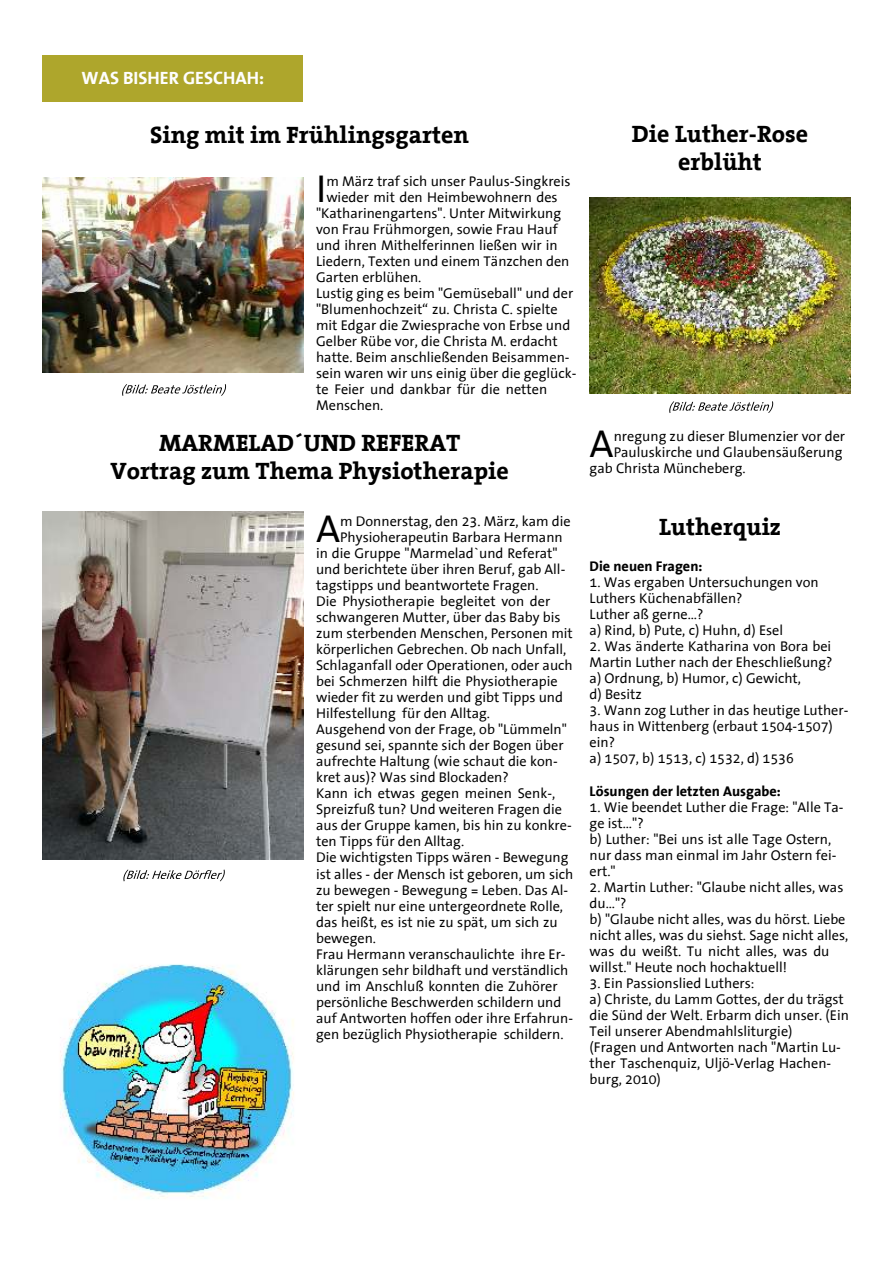
<style>
.page{position:relative;width:893px;height:1263px;background:#fff}
.page>*{position:absolute;margin:0;border:0;box-sizing:border-box;transform-origin:0 0}
.t1{font:39.3px "The Sans Office";color:#000}
.t2{font:700 24px/28.3px "The Serif Office";color:#000;text-align:center}
.t3{font:700 18px "The Sans Office";color:#fefefe}
.t4{font:14.25px/16px "The Sans Office";color:#000}
.t5{font:700 14.25px "The Sans Office";color:#000}
</style>
<div class="page">
<div style="left:43px;top:55px;width:260px;height:47px;background:#aea62c"></div>
<img style="left:43px;top:511px;width:260px;height:348px">
<svg style="left:123px;top:869px;width:102px;height:12px"></svg>
<img style="left:43px;top:177px;width:260px;height:196px">
<svg style="left:122px;top:384px;width:104px;height:12px"></svg>
<img style="left:590px;top:198px;width:260px;height:195px">
<svg style="left:669px;top:401px;width:104px;height:12px"></svg>
<img style="left:60px;top:964px;width:234px;height:235px">
<p class="t3" style="left:82px;top:71px;width:184px">WAS BISHER GESCHAH:</p>
<h2 class="t2" style="left:150px;top:123px;width:320px">Sing mit im Frühlingsgarten</h2>
<h1 class="t1" style="left:316px;top:173px;width:12px">I</h1>
<p class="t4" style="left:326px;top:174px;width:246px">m März traf sich unser Paulus-Singkreis</p>
<p class="t4" style="left:326px;top:190px;width:233px">wieder mit den Heimbewohnern des</p>
<p class="t4" style="left:316px;top:206px;width:247px">"Katharinengartens". Unter Mitwirkung</p>
<p class="t4" style="left:316px;top:222px;width:243px">von Frau Frühmorgen, sowie Frau Hauf</p>
<p class="t4" style="left:316px;top:238px;width:243px">und ihren Mithelferinnen ließen wir in</p>
<p class="t4" style="left:316px;top:255px;width:255px">Liedern, Texten und einem Tänzchen den</p>
<p class="t4" style="left:316px;top:271px;width:107px">Garten erblühen.</p>
<p class="t4" style="left:316px;top:287px;width:259px">Lustig ging es beim "Gemüseball" und der</p>
<p class="t4" style="left:316px;top:303px;width:243px">"Blumenhochzeit“ zu. Christa C. spielte</p>
<p class="t4" style="left:316px;top:319px;width:256px">mit Edgar die Zwiesprache von Erbse und</p>
<p class="t4" style="left:316px;top:335px;width:243px">Gelber Rübe vor, die Christa M. erdacht</p>
<p class="t4" style="left:316px;top:351px;width:255px">hatte. Beim anschließenden Beisammen-</p>
<p class="t4" style="left:316px;top:367px;width:262px">sein waren wir uns einig über die geglück-</p>
<p class="t4" style="left:316px;top:383px;width:233px">te Feier und dankbar für die netten</p>
<p class="t4" style="left:316px;top:399px;width:69px">Menschen.</p>
<h2 class="t2" style="left:111px;top:431px;width:400px">MARMELAD´UND REFERAT<br>Vortrag zum Thema Physiotherapie</h2>
<h1 class="t1" style="left:316px;top:513px;width:26px">A</h1>
<p class="t4" style="left:340px;top:514px;width:232px">m Donnerstag, den 23. März, kam die</p>
<p class="t4" style="left:340px;top:530px;width:224px">Physioherapeutin Barbara Hermann</p>
<p class="t4" style="left:316px;top:546px;width:243px">in die Gruppe "Marmelad`und Referat"</p>
<p class="t4" style="left:316px;top:562px;width:251px">und berichtete über ihren Beruf, gab All-</p>
<p class="t4" style="left:316px;top:578px;width:224px">tagstipps und beantwortete Fragen.</p>
<p class="t4" style="left:316px;top:594px;width:236px">Die Physiotherapie begleitet von der</p>
<p class="t4" style="left:316px;top:610px;width:246px">schwangeren Mutter, über das Baby bis</p>
<p class="t4" style="left:316px;top:626px;width:258px">zum sterbenden Menschen, Personen mit</p>
<p class="t4" style="left:316px;top:642px;width:252px">körperlichen Gebrechen. Ob nach Unfall,</p>
<p class="t4" style="left:316px;top:658px;width:258px">Schlaganfall oder Operationen, oder auch</p>
<p class="t4" style="left:316px;top:674px;width:243px">bei Schmerzen hilft die Physiotherapie</p>
<p class="t4" style="left:316px;top:691px;width:249px">wieder fit zu werden und gibt Tipps und</p>
<p class="t4" style="left:316px;top:707px;width:176px">Hilfestellung für den Alltag.</p>
<p class="t4" style="left:316px;top:723px;width:252px">Ausgehend von der Frage, ob "Lümmeln"</p>
<p class="t4" style="left:316px;top:739px;width:249px">gesund sei, spannte sich der Bogen über</p>
<p class="t4" style="left:316px;top:755px;width:243px">aufrechte Haltung (wie schaut die kon-</p>
<p class="t4" style="left:316px;top:771px;width:194px">kret aus)? Was sind Blockaden?</p>
<p class="t4" style="left:316px;top:787px;width:241px">Kann ich etwas gegen meinen Senk-,</p>
<p class="t4" style="left:316px;top:803px;width:248px">Spreizfuß tun? Und weiteren Fragen die</p>
<p class="t4" style="left:316px;top:819px;width:257px">aus der Gruppe kamen, bis hin zu konkre-</p>
<p class="t4" style="left:316px;top:835px;width:150px">ten Tipps für den Alltag.</p>
<p class="t4" style="left:316px;top:851px;width:254px">Die wichtigsten Tipps wären - Bewegung</p>
<p class="t4" style="left:316px;top:867px;width:259px">ist alles - der Mensch ist geboren, um sich</p>
<p class="t4" style="left:316px;top:883px;width:254px">zu bewegen - Bewegung = Leben. Das Al-</p>
<p class="t4" style="left:316px;top:899px;width:249px">ter spielt nur eine untergeordnete Rolle,</p>
<p class="t4" style="left:316px;top:915px;width:243px">das heißt, es ist nie zu spät, um sich zu</p>
<p class="t4" style="left:316px;top:931px;width:62px">bewegen.</p>
<p class="t4" style="left:316px;top:947px;width:251px">Frau Hermann veranschaulichte ihre Er-</p>
<p class="t4" style="left:316px;top:963px;width:254px">klärungen sehr bildhaft und verständlich</p>
<p class="t4" style="left:316px;top:979px;width:243px">und im Anschluß konnten die Zuhörer</p>
<p class="t4" style="left:316px;top:995px;width:247px">persönliche Beschwerden schildern und</p>
<p class="t4" style="left:316px;top:1011px;width:258px">auf Antworten hoffen oder ihre Erfahrun-</p>
<p class="t4" style="left:316px;top:1027px;width:249px">gen bezüglich Physiotherapie schildern.</p>
<h2 class="t2" style="left:632px;top:122px;width:178px">Die Luther-Rose erblüht</h2>
<h1 class="t1" style="left:590px;top:428px;width:26px">A</h1>
<p class="t4" style="left:614px;top:430px;width:233px">nregung zu dieser Blumenzier vor der</p>
<p class="t4" style="left:614px;top:446px;width:230px">Pauluskirche und Glaubensäußerung</p>
<p class="t4" style="left:590px;top:462px;width:158px">gab Christa Müncheberg.</p>
<h2 class="t2" style="left:659px;top:515px;width:123px">Lutherquiz</h2>
<p class="t5" style="left:590px;top:560px;width:114px">Die neuen Fragen:</p>
<p class="t4" style="left:590px;top:575px;width:231px">1. Was ergaben Untersuchungen von<br>Luthers Küchenabfällen?<br>Luther aß gerne…?<br>a) Rind, b) Pute, c) Huhn, d) Esel</p>
<p class="t4" style="left:590px;top:639px;width:244px">2. Was änderte Katharina von Bora bei<br>Martin Luther nach der Eheschließung? a) Ordnung, b) Humor, c) Gewicht,<br>d) Besitz</p>
<p class="t4" style="left:590px;top:704px;width:260px">3. Wann zog Luther in das heutige Luther&shy;haus in Wittenberg (erbaut 1504-1507) ein?<br>a) 1507, b) 1513, c) 1532, d) 1536</p>
<p class="t5" style="left:590px;top:785px;width:193px">Lösungen der letzten Ausgabe:</p>
<p class="t4" style="left:590px;top:800px;width:255px">1. Wie beendet Luther die Frage: "Alle Ta&shy;ge ist…"?<br>b) Luther: "Bei uns ist alle Tage Ostern, nur dass man einmal im Jahr Ostern fei&shy;ert."</p>
<p class="t4" style="left:590px;top:880px;width:260px">2. Martin Luther: "Glaube nicht alles, was du…"?<br>b) "Glaube nicht alles, was du hörst. Liebe nicht alles, was du siehst. Sage nicht alles, was du weißt. Tu nicht alles, was du willst." Heute noch hochaktuell!</p>
<p class="t4" style="left:590px;top:976px;width:261px">3. Ein Passionslied Luthers:<br>a) Christe, du Lamm Gottes, der du trägst die Sünd der Welt. Erbarm dich unser. (Ein Teil unserer Abendmahlsliturgie)<br>(Fragen und Antworten nach "Martin Lu&shy;ther Taschenquiz, Uljö-Verlag Hachen&shy;burg, 2010)</p>
</div>
